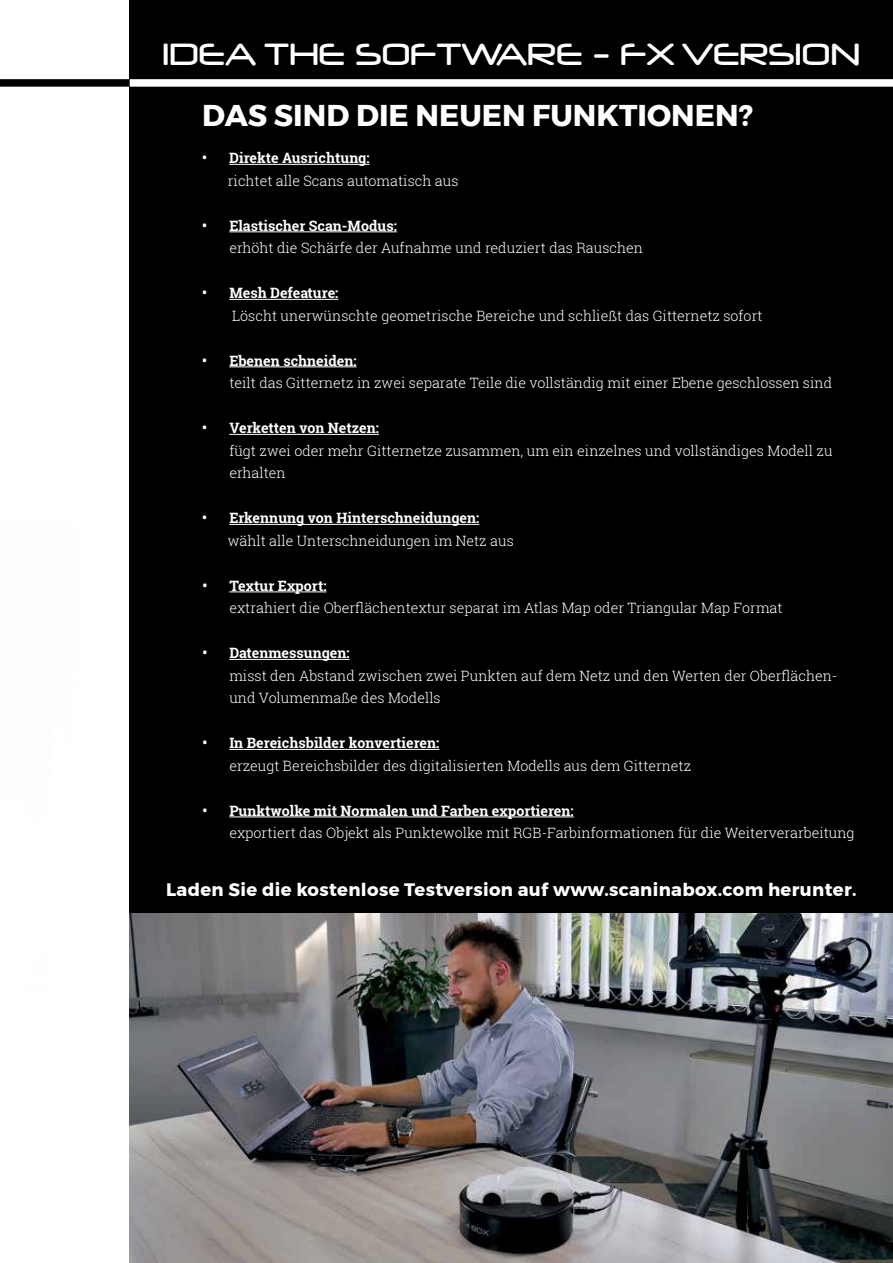
<style>
.page{position:relative;width:893px;height:1263px;background:#fff}
.page>*{position:absolute;margin:0;border:0;box-sizing:border-box;transform-origin:0 0}
.t1{font:36px "Neuropol";letter-spacing:.01em;color:#fff}
.t2{font:700 30px "Montserrat";color:#fff}
.t3{font:700 18px "Montserrat";letter-spacing:.02em;color:#fff}
.t4{font:300 14.25px/22.5px "Roboto Slab";color:#fff}
.t5{font:700 14.25px "Roboto Slab";color:#fff}
</style>
<div class="page">
<img style="left:129px;top:104px;width:1px;height:1159px">
<img style="left:130px;top:912px;width:763px;height:351px">
<div style="left:0;top:79px;width:130px;height:8px;background:#000"></div>
<div style="left:130px;top:0;width:763px;height:912px;background:#000"></div>
<hr style="left:229px;top:164px;width:141px;height:1px;background:#fff">
<hr style="left:229px;top:231px;width:168px;height:1px;background:#fff">
<hr style="left:229px;top:299px;width:109px;height:1px;background:#fff">
<hr style="left:229px;top:366px;width:128px;height:1px;background:#fff">
<hr style="left:229px;top:434px;width:150px;height:1px;background:#fff">
<hr style="left:229px;top:524px;width:250px;height:1px;background:#fff">
<hr style="left:229px;top:591px;width:97px;height:1px;background:#fff">
<hr style="left:229px;top:659px;width:121px;height:1px;background:#fff">
<hr style="left:229px;top:749px;width:210px;height:1px;background:#fff">
<hr style="left:229px;top:816px;width:345px;height:1px;background:#fff">
<div style="left:130px;top:79px;width:763px;height:8px;background:#fff"></div>
<h1 class="t1" style="left:162px;top:35px;width:699px">IDEA THE SOFTWARE - FX VERSION</h1>
<h2 class="t2" style="left:202px;top:91px;width:552px">DAS SIND DIE NEUEN FUNKTIONEN?</h2>
<p class="t5" style="left:202px;top:148px;width:169px">• Direkte Ausrichtung:</p>
<p class="t4" style="left:228px;top:169px;width:232px">richtet alle Scans automatisch aus</p>
<p class="t5" style="left:202px;top:216px;width:196px">• Elastischer Scan-Modus:</p>
<p class="t4" style="left:229px;top:236px;width:415px">erhöht die Schärfe der Aufnahme und reduziert das Rauschen</p>
<p class="t5" style="left:202px;top:283px;width:138px">• Mesh Defeature:</p>
<p class="t4" style="left:232px;top:304px;width:532px">Löscht unerwünschte geometrische Bereiche und schließt das Gitternetz sofort</p>
<p class="t5" style="left:202px;top:351px;width:156px">• Ebenen schneiden:</p>
<p class="t4" style="left:229px;top:372px;width:604px">teilt das Gitternetz in zwei separate Teile die vollständig mit einer Ebene geschlossen sind</p>
<p class="t5" style="left:202px;top:418px;width:178px">• Verketten von Netzen:</p>
<p class="t4" style="left:229px;top:439px;width:605px">fügt zwei oder mehr Gitternetze zusammen, um ein einzelnes und vollständiges Modell zu erhalten</p>
<p class="t5" style="left:202px;top:508px;width:279px">• Erkennung von Hinterschneidungen:</p>
<p class="t4" style="left:228px;top:529px;width:287px">wählt alle Unterschneidungen im Netz aus</p>
<p class="t5" style="left:202px;top:576px;width:126px">• Textur Export:</p>
<p class="t4" style="left:229px;top:597px;width:555px">extrahiert die Oberflächentextur separat im Atlas Map oder Triangular Map Format</p>
<p class="t5" style="left:202px;top:643px;width:149px">• Datenmessungen:</p>
<p class="t4" style="left:229px;top:664px;width:610px">misst den Abstand zwischen zwei Punkten auf dem Netz und den Werten der Oberflächen&shy;und Volumenmaße des Modells</p>
<p class="t5" style="left:202px;top:733px;width:239px">• In Bereichsbilder konvertieren:</p>
<p class="t4" style="left:229px;top:754px;width:463px">erzeugt Bereichsbilder des digitalisierten Modells aus dem Gitternetz</p>
<p class="t5" style="left:202px;top:801px;width:373px">• Punktwolke mit Normalen und Farben exportieren:</p>
<p class="t4" style="left:229px;top:822px;width:627px">exportiert das Objekt als Punktewolke mit RGB-Farbinformationen für die Weiterverarbeitung</p>
<p class="t3" style="left:166px;top:875px;width:692px">Laden Sie die kostenlose Testversion auf www.scaninabox.com herunter.</p>
</div>
